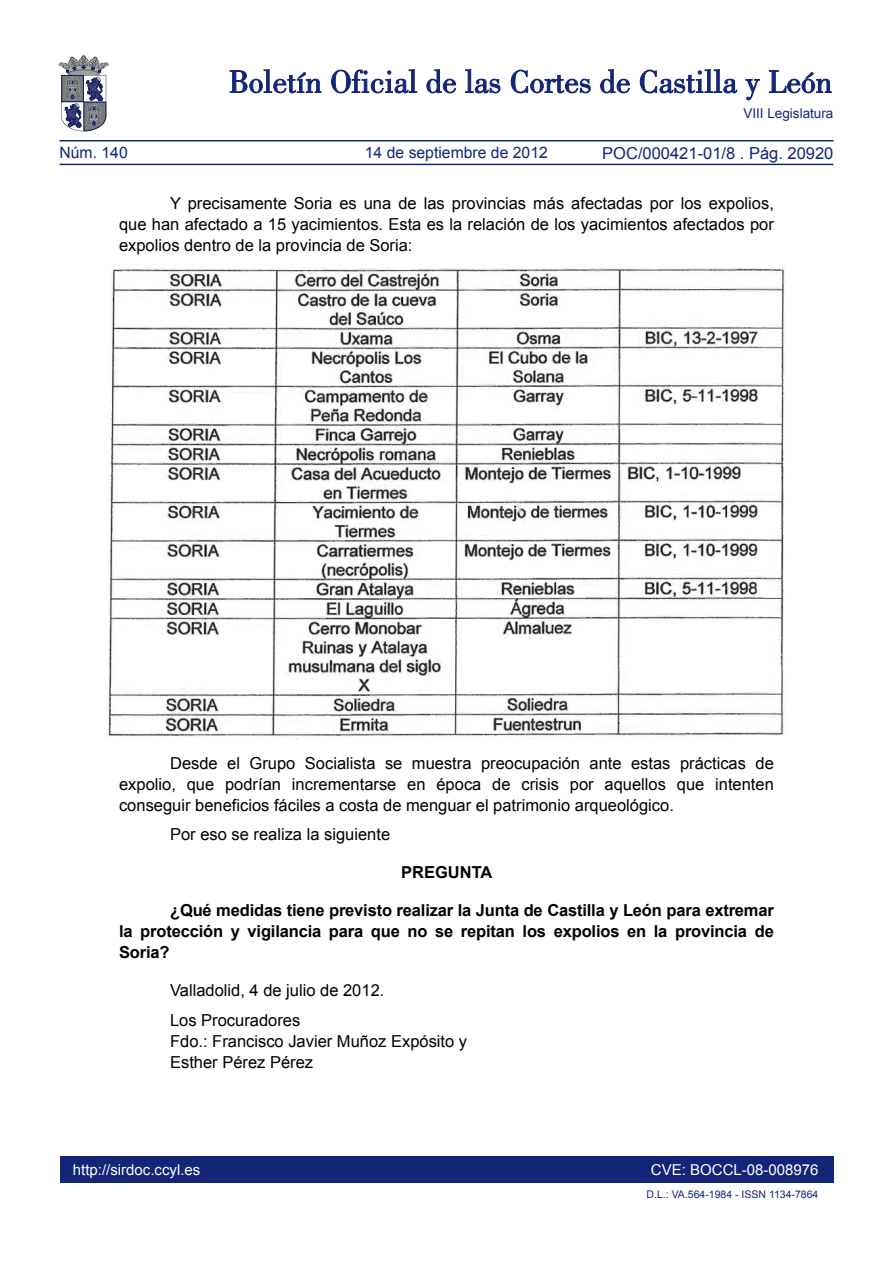
<style>
.page{position:relative;width:893px;height:1263px;background:#fff}
.page>*{position:absolute;margin:0;border:0;box-sizing:border-box;transform-origin:0 0}
.TEXTO_NORMAL{font:16.5px/21px "Arial";color:#000;text-align:justify}
.TEXTO_NORMAL-2{font:700 16.5px/21px "Arial";letter-spacing:-.01em;color:#000;text-align:justify}
.t1{font:16.5px "Arial";color:#132577}
.t2{font:15.75px "Arial";color:#132577}
.t3{font:15px "Arial";color:#fff}
.t4{font:13.5px "Arial";color:#132577}
.TEXTO_NORMAL-3{font:10.5px "Arial";color:#132577}
</style>
<div class="page">
<div style="left:60px;top:1157px;width:773px;height:26px;background:#132577"></div>
<hr style="left:60px;top:164px;width:773px;height:1px;background:#132577">
<hr style="left:60px;top:140px;width:773px;height:1px;background:#132577">
<svg style="left:230px;top:69px;width:91px;height:24px"></svg>
<svg style="left:331px;top:69px;width:86px;height:24px"></svg>
<svg style="left:426px;top:69px;width:30px;height:24px"></svg>
<svg style="left:465px;top:69px;width:35px;height:24px"></svg>
<svg style="left:511px;top:70px;width:80px;height:23px"></svg>
<svg style="left:600px;top:69px;width:30px;height:24px"></svg>
<svg style="left:640px;top:69px;width:97px;height:24px"></svg>
<svg style="left:745px;top:79px;width:15px;height:21px"></svg>
<svg style="left:769px;top:70px;width:62px;height:23px"></svg>
<svg style="left:59px;top:55px;width:49px;height:76px"></svg>
<img style="left:108px;top:268px;width:677px;height:472px">
<p class="t4" style="left:743px;top:105px;width:92px">VIII Legislatura</p>
<p class="t1" style="left:602px;top:142px;width:233px">POC/000421-01/8 . Pág. 20920</p>
<p class="TEXTO_NORMAL" style="left:119px;top:193px;width:656px;text-indent:51px">Y precisamente Soria es una de las provincias más afectadas por los expolios, que han afectado a 15 yacimientos. Esta es la relación de los yacimientos afectados por expolios dentro de la provincia de Soria:</p>
<p class="t2" style="left:60px;top:142px;width:70px">Núm. 140</p>
<p class="t2" style="left:365px;top:142px;width:184px">14 de septiembre de 2012</p>
<p class="TEXTO_NORMAL" style="left:119px;top:752px;width:656px;text-indent:51px">Desde el Grupo Socialista se muestra preocupación ante estas prácticas de expolio, que podrían incrementarse en época de crisis por aquellos que intenten conseguir beneficios fáciles a costa de menguar el patrimonio arqueológico.</p>
<p class="TEXTO_NORMAL" style="left:170px;top:824px;width:222px">Por eso se realiza la siguiente</p>
<p class="TEXTO_NORMAL-2" style="left:401px;top:862px;width:93px">PREGUNTA</p>
<p class="TEXTO_NORMAL-2" style="left:119px;top:900px;width:656px;text-indent:51px">¿Qué medidas tiene previsto realizar la Junta de Castilla y León para extremar la protección y vigilancia para que no se repitan los expolios en la provincia de Soria?</p>
<p class="TEXTO_NORMAL" style="left:170px;top:980px;width:216px">Valladolid, 4 de julio de 2012.</p>
<p class="TEXTO_NORMAL" style="left:170px;top:1009px;width:132px">Los Procuradores</p>
<p class="TEXTO_NORMAL" style="left:170px;top:1030px;width:299px">Fdo.: Francisco Javier Muñoz Expósito y</p>
<p class="TEXTO_NORMAL" style="left:170px;top:1051px;width:145px">Esther Pérez Pérez</p>
<p class="t3" style="left:73px;top:1159px;width:129px">http://sirdoc.ccyl.es</p>
<p class="t3" style="left:651px;top:1159px;width:169px">CVE: BOCCL-08-008976</p>
<p class="TEXTO_NORMAL-3" style="left:647px;top:1188px;width:173px">D.L.: VA.564-1984 - ISSN 1134-7864</p>
</div>
